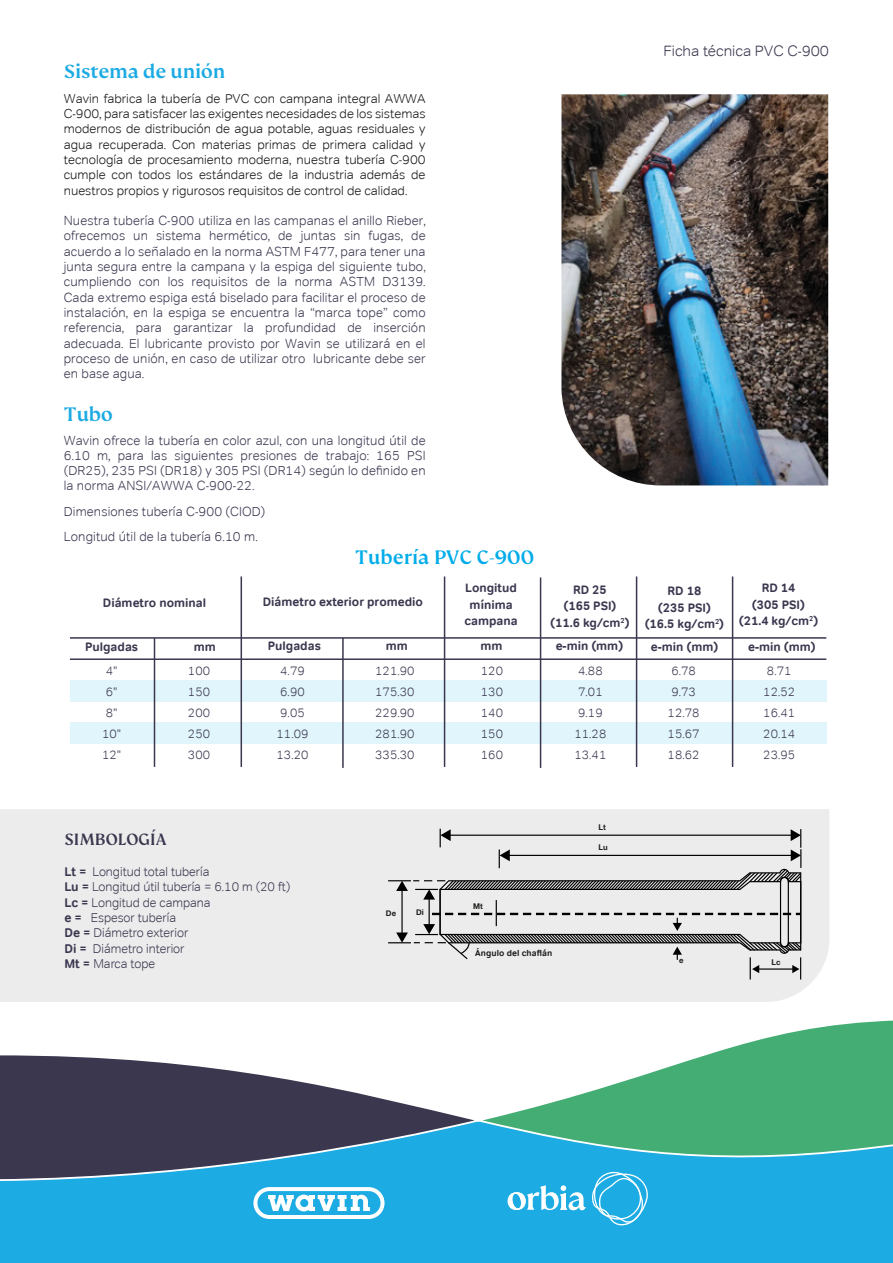
<style>
.page{position:relative;width:893px;height:1263px;background:#fff}
.page>*{position:absolute;margin:0;border:0;box-sizing:border-box;transform-origin:0 0}
.t1{font:500 21.6px "FS Kim";letter-spacing:.01em;color:#00ace9}
.t2{font:500 21.6px "FS Kim";color:#1baae3}
.t3{font:500 21px "FS Kim";color:#1baae3}
.t4{font:500 18px "FS Kim";color:#3b374f;scale:.96 1}
.t5{font:300 15px "Tondo";color:#3b374f}
.t6{font:300 13.05px/15.3px "Tondo";letter-spacing:.01em;color:#3a374f;text-align:justify}
.t7{font:300 12.75px/15.3px "Tondo";color:#181718;text-align:justify}
.t8{font:300 12.75px/15.3px "Tondo";color:#3b374f;scale:.96 1}
.t9{font:700 12.3px/16.5px "Tondo";color:#3a374f;text-align:center}
.t10{font:300 12.3px/21px "Tondo";letter-spacing:.01em;color:#3a374f;text-align:center}
.t11{font:700 8.7px "Tondo";letter-spacing:.01em;color:#1e1e1c}
.t12{font:700 7.95px "Helvetica Neue";letter-spacing:.01em;color:#1e1e1c}
.s1{font-weight:700}
</style>
<div class="page">
<div style="left:70px;top:680px;width:756px;height:21px;background:#e1f5fc"></div>
<div style="left:70px;top:722px;width:756px;height:21px;background:#e1f5fc"></div>
<hr style="left:70px;top:637px;width:756px;height:2px;background:#3a374f">
<hr style="left:70px;top:658px;width:756px;height:2px;background:#3a374f">
<hr style="left:154px;top:638px;width:1px;height:129px;background:#3a374f">
<hr style="left:241px;top:576px;width:1px;height:191px;background:#3a374f">
<hr style="left:342px;top:638px;width:2px;height:130px;background:#3a374f">
<hr style="left:444px;top:576px;width:1px;height:191px;background:#3a374f">
<hr style="left:540px;top:577px;width:1px;height:191px;background:#3a374f">
<hr style="left:636px;top:576px;width:1px;height:191px;background:#3a374f">
<hr style="left:732px;top:576px;width:1px;height:191px;background:#3a374f">
<div style="left:0;top:1122px;width:893px;height:141px;background:#1cabe3"></div>
<svg style="left:0;top:1055px;width:470px;height:126px;fill:#3b374f"></svg>
<svg style="left:470px;top:1020px;width:423px;height:138px;fill:#43ad74"></svg>
<svg style="left:253px;top:1187px;width:132px;height:32px"></svg>
<svg style="left:508px;top:1171px;width:140px;height:54px"></svg>
<img style="left:561px;top:94px;width:267px;height:391px">
<div style="left:0;top:809px;width:829px;height:193px;background:#ececec"></div>
<svg style="left:388px;top:829px;width:414px;height:150px"></svg>
<h2 class="t3" style="left:64px;top:60px;width:163px">Sistema de unión</h2>
<p class="t7" style="left:64px;top:91px;width:363px">Wavin fabrica la tubería de PVC con campana integral AWWA C-900, para satisfacer las exigentes necesidades de los sistemas modernos de distribución de agua potable, aguas residuales y agua recuperada. Con materias primas de primera calidad y tecnología de procesamiento moderna, nuestra tubería C-900 cumple con todos los estándares de la industria además de nuestros propios y rigurosos requisitos de control de calidad.</p>
<p class="t6" style="left:64px;top:213px;width:363px">Nuestra tubería C-900 utiliza en las campanas el anillo Rieber, ofrecemos un sistema hermético, de juntas sin fugas, de acuerdo a lo señalado en la norma ASTM F477, para tener una junta segura entre la campana y la espiga del siguiente tubo, cumpliendo con los requisitos de la norma ASTM D3139.<br>Cada extremo espiga está biselado para facilitar el proceso de instalación, en la espiga se encuentra la “marca tope” como referencia, para garantizar la profundidad de inserción adecuada. El lubricante provisto por Wavin se utilizará en el proceso de unión, en caso de utilizar otro lubricante debe ser en base agua.</p>
<h1 class="t2" style="left:64px;top:403px;width:50px">Tubo</h1>
<p class="t6" style="left:64px;top:433px;width:363px">Wavin ofrece la tubería en color azul, con una longitud útil de 6.10 m, para las siguientes presiones de trabajo: 165 PSI (DR25), 235 PSI (DR18) y 305 PSI (DR14) según lo definido en la norma ANSI/AWWA C-900-22.</p>
<p class="t6" style="left:64px;top:499px;width:203px;line-height:25.5px">Dimensiones tubería C-900 (CIOD)<br>Longitud útil de la tubería 6.10 m.</p>
<p class="t9" style="left:103px;top:595px;width:105px">Diámetro nominal</p>
<p class="t9" style="left:85px;top:638px;width:55px">Pulgadas</p>
<p class="t9" style="left:194px;top:638px;width:24px">mm</p>
<p class="t10" style="left:102px;top:660px;width:20px">4"<br>6"<br>8"<br>10"<br>12"</p>
<p class="t10" style="left:188px;top:660px;width:24px;text-align:justify">100<br>150<br>200<br>250<br>300</p>
<h1 class="t1" style="left:355px;top:545px;width:181px">Tubería PVC C-900</h1>
<p class="t9" style="left:465px;top:580px;width:55px">Longitud mínima campana</p>
<p class="t9" style="left:550px;top:581px;width:81px">RD 25<br>(165 PSI) (11.6 kg/cm<sup>2</sup>)</p>
<p class="t9" style="left:263px;top:593px;width:162px">Diámetro exterior promedio</p>
<p class="t9" style="left:268px;top:638px;width:55px">Pulgadas</p>
<p class="t9" style="left:386px;top:638px;width:24px">mm</p>
<p class="t10" style="left:277px;top:660px;width:33px">4.79<br>6.90<br>9.05<br>11.09<br>13.20</p>
<p class="t10" style="left:375px;top:660px;width:41px;text-align:justify">121.90<br>175.30<br>229.90<br>281.90<br>335.30</p>
<p class="t9" style="left:480px;top:638px;width:24px">mm</p>
<p class="t9" style="left:556px;top:638px;width:69px">e-min (mm)</p>
<p class="t10" style="left:481px;top:660px;width:24px;text-align:justify">120<br>130<br>140<br>150<br>160</p>
<p class="t10" style="left:574px;top:660px;width:33px">4.88<br>7.01<br>9.19<br>11.28<br>13.41</p>
<p class="t5" style="left:664px;top:42px;width:167px">Ficha técnica PVC C-900</p>
<p class="t9" style="left:645px;top:583px;width:81px">RD 18<br>(235 PSI) (16.5 kg/cm<sup>2</sup>)</p>
<p class="t9" style="left:739px;top:580px;width:81px">RD 14<br>(305 PSI) (21.4 kg/cm<sup>2</sup>)</p>
<p class="t9" style="left:748px;top:638px;width:69px">e-min (mm)</p>
<p class="t9" style="left:651px;top:638px;width:69px">e-min (mm)</p>
<p class="t10" style="left:668px;top:660px;width:33px">6.78<br>9.73<br>12.78<br>15.67<br>18.62</p>
<p class="t10" style="left:763px;top:660px;width:33px">8.71<br>12.52<br>16.41<br>20.14<br>23.95</p>
<h3 class="t4" style="left:64px;top:830px;width:108px">SIMBOLOGÍA</h3>
<p class="t8" style="left:64px;top:864px;width:237px"><span class="s1">Lt =</span> Longitud total tubería<br><span class="s1">Lu =</span> Longitud útil tubería = 6.10 m (20 ft)<br><span class="s1">Lc =</span> Longitud de campana<br><span class="s1">e =</span> Espesor tubería<br><span class="s1">De =</span> Diámetro exterior<br><span class="s1">Di =</span> Diámetro interior<br><span class="s1">Mt =</span> Marca tope</p>
<p class="t12" style="left:386px;top:907px;width:12px">De</p>
<p class="t12" style="left:416px;top:906px;width:9px">Di</p>
<p class="t12" style="left:473px;top:900px;width:11px">Mt</p>
<p class="t11" style="left:475px;top:947px;width:79px">Ángulo del chaflán</p>
<p class="t12" style="left:598px;top:821px;width:9px">Lt</p>
<p class="t12" style="left:598px;top:841px;width:11px">Lu</p>
<p class="t12" style="left:679px;top:954px;width:6px">e</p>
<p class="t12" style="left:772px;top:956px;width:11px">Lc</p>
</div>
